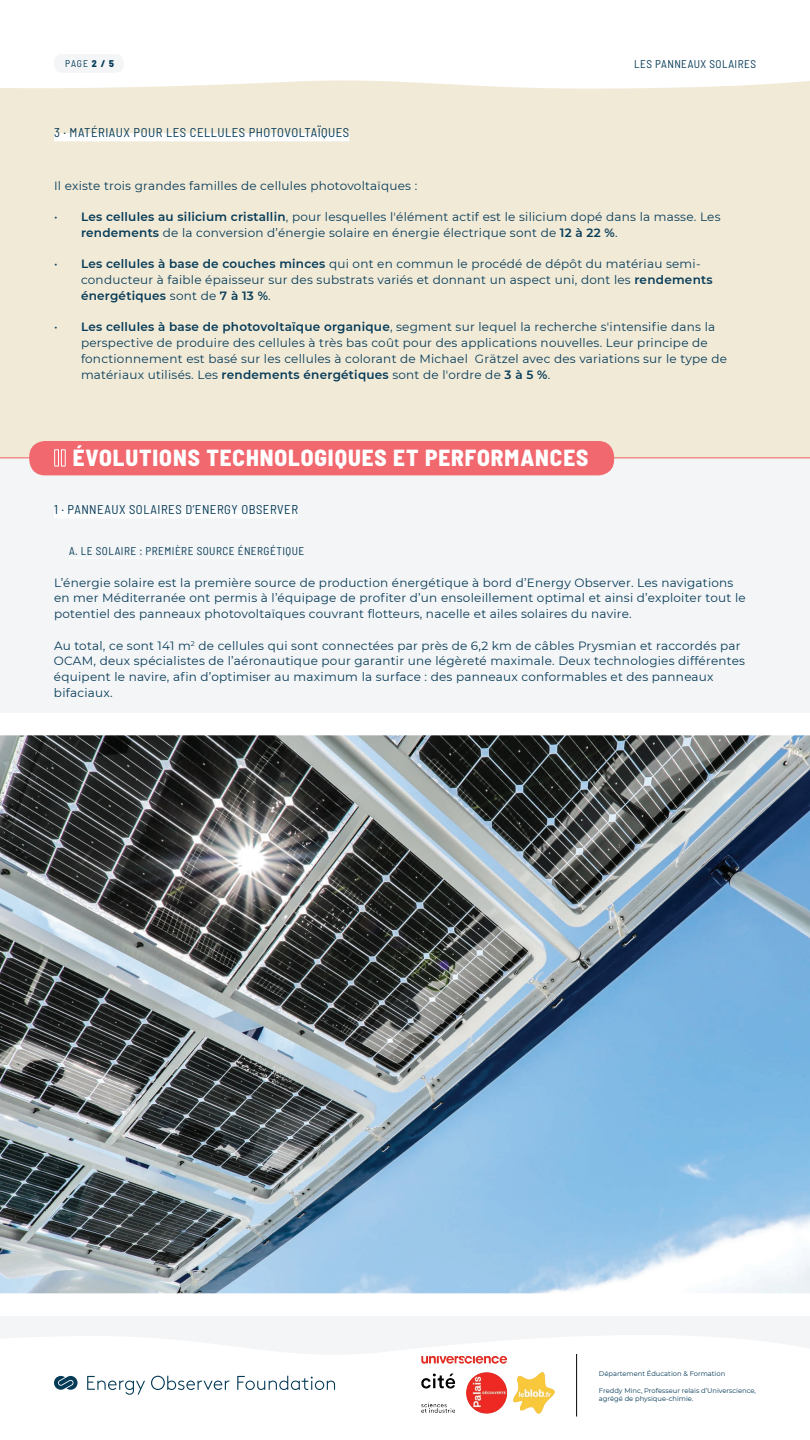
<style>
.page{position:relative;width:810px;height:1440px;background:#fff}
.page>*{position:absolute;margin:0;border:0;box-sizing:border-box;transform-origin:0 0}
.t1{font:800 semi-condensed 23.25px "Barlow";letter-spacing:.04em;color:#fff}
.t2{font:semi-condensed 12.75px "Barlow";letter-spacing:.04em;color:#063b58}
.t3{font:12px/15.8px "Montserrat";letter-spacing:.02em;color:#063b58}
.t4{font:semi-condensed 11.25px "Barlow";letter-spacing:.04em;color:#063b58}
.t5{font:semi-condensed 9.75px "Barlow";color:#063b58}
.t6{font:6.75px/8.1px "Montserrat";color:#063b58}
.s1{font-weight:800}
.s2{font-weight:600}
</style>
<div class="page">
<div style="left:0;top:458px;width:810px;height:904px;background:#f4f5f6"></div>
<div style="left:0;top:0;width:810px;height:458px;background:#f1ead7"></div>
<div style="left:54px;top:133px;width:295px;height:8px;background:#fff"></div>
<div style="left:54px;top:510px;width:244px;height:8px;background:#fff"></div>
<hr style="left:69px;top:558px;width:235px;height:1px;background:#fff">
<hr style="left:0;top:457px;width:810px;height:1px;background:#f1686f">
<div style="left:29px;top:441px;width:585px;height:34px;background:#f1686f;border-radius:16px"></div>
<svg style="left:54px;top:449px;width:12px;height:18px"></svg>
<img style="left:0;top:713px;width:810px;height:602px">
<div style="left:0;top:0;width:810px;height:89px;background:#fff"></div>
<hr style="left:634px;top:71px;width:122px;height:1px;background:#fff">
<div style="left:54px;top:54px;width:70px;height:19px;background:#f4f5f6;border-radius:8px"></div>
<svg style="left:0;top:1336px;width:810px;height:81px"></svg>
<hr style="left:576px;top:1354px;width:1px;height:63px;background:#040503">
<svg style="left:54px;top:1376px;width:24px;height:14px"></svg>
<svg style="left:87px;top:1376px;width:58px;height:19px"></svg>
<svg style="left:151px;top:1376px;width:79px;height:14px"></svg>
<svg style="left:237px;top:1376px;width:98px;height:14px"></svg>
<img style="left:422px;top:1357px;width:132px;height:57px">
<p class="t5" style="left:65px;top:56px;width:50px">PAGE <span class="s1">2 / 5</span></p>
<p class="t4" style="left:634px;top:56px;width:123px">LES PANNEAUX SOLAIRES</p>
<p class="t2" style="left:54px;top:123px;width:297px">3 · MATÉRIAUX POUR LES CELLULES PHOTOVOLTAÏQUES</p>
<p class="t3" style="left:54px;top:177px;width:365px">Il existe trois grandes familles de cellules photovoltaïques :</p>
<p class="t3" style="left:81px;top:209px;width:641px;text-indent:-27px">• <span class="s2">Les cellules au silicium cristallin</span>, pour lesquelles l'élément actif est le silicium dopé dans la masse. Les <span class="s2">rendements</span> de la conversion d’énergie solaire en énergie électrique sont de <span class="s2">12 à 22 %</span>.</p>
<p class="t3" style="left:81px;top:256px;width:633px;text-indent:-27px">• <span class="s2">Les cellules à base de couches minces</span> qui ont en commun le procédé de dépôt du matériau semi&shy;conducteur à faible épaisseur sur des substrats variés et donnant un aspect uni, dont les <span class="s2">rendements énergétiques</span> sont de <span class="s2">7 à 13 %</span>.</p>
<p class="t3" style="left:81px;top:319px;width:648px;text-indent:-27px">• <span class="s2">Les cellules à base de photovoltaïque organique</span>, segment sur lequel la recherche s'intensifie dans la perspective de produire des cellules à très bas coût pour des applications nouvelles. Leur principe de fonctionnement est basé sur les cellules à colorant de Michael Grätzel avec des variations sur le type de matériaux utilisés. Les <span class="s2">rendements énergétiques</span> sont de l'ordre de <span class="s2">3 à 5 %</span>.</p>
<h1 class="t1" style="left:73px;top:441px;width:517px">ÉVOLUTIONS TECHNOLOGIQUES ET PERFORMANCES</h1>
<p class="t2" style="left:54px;top:501px;width:246px">1 · PANNEAUX SOLAIRES D’ENERGY OBSERVER</p>
<p class="t4" style="left:69px;top:543px;width:237px">A. LE SOLAIRE : PREM IÈRE SOURCE ÉNERGÉTIQUE</p>
<p class="t3" style="left:54px;top:574px;width:693px">L’énergie solaire est la première source de production énergétique à bord d’Energy Observer. Les navigations en mer Méditerranée ont permis à l’équipage de profiter d’un ensoleillement optimal et ainsi d’exploiter tout le potentiel des panneaux photovoltaïques couvrant flotteurs, nacelle et ailes solaires du navire.</p>
<p class="t3" style="left:54px;top:637px;width:693px">Au total, ce sont 141 m<sup>2</sup> de cellules qui sont connectées par près de 6,2 km de câbles Prysmian et raccordés par OCAM, deux spécialistes de l’aéronautique pour garantir une légèreté maximale. Deux technologies différentes équipent le navire, afin d’optimiser au maximum la surface : des panneaux conformables et des panneaux bifaciaux.</p>
<p class="t6" style="left:599px;top:1370px;width:128px">Département Éducation &amp; Formation</p>
<p class="t6" style="left:599px;top:1386px;width:159px">Freddy Minc, Professeur relais d’Universcience, agrégé de physique-chimie.</p>
</div>
